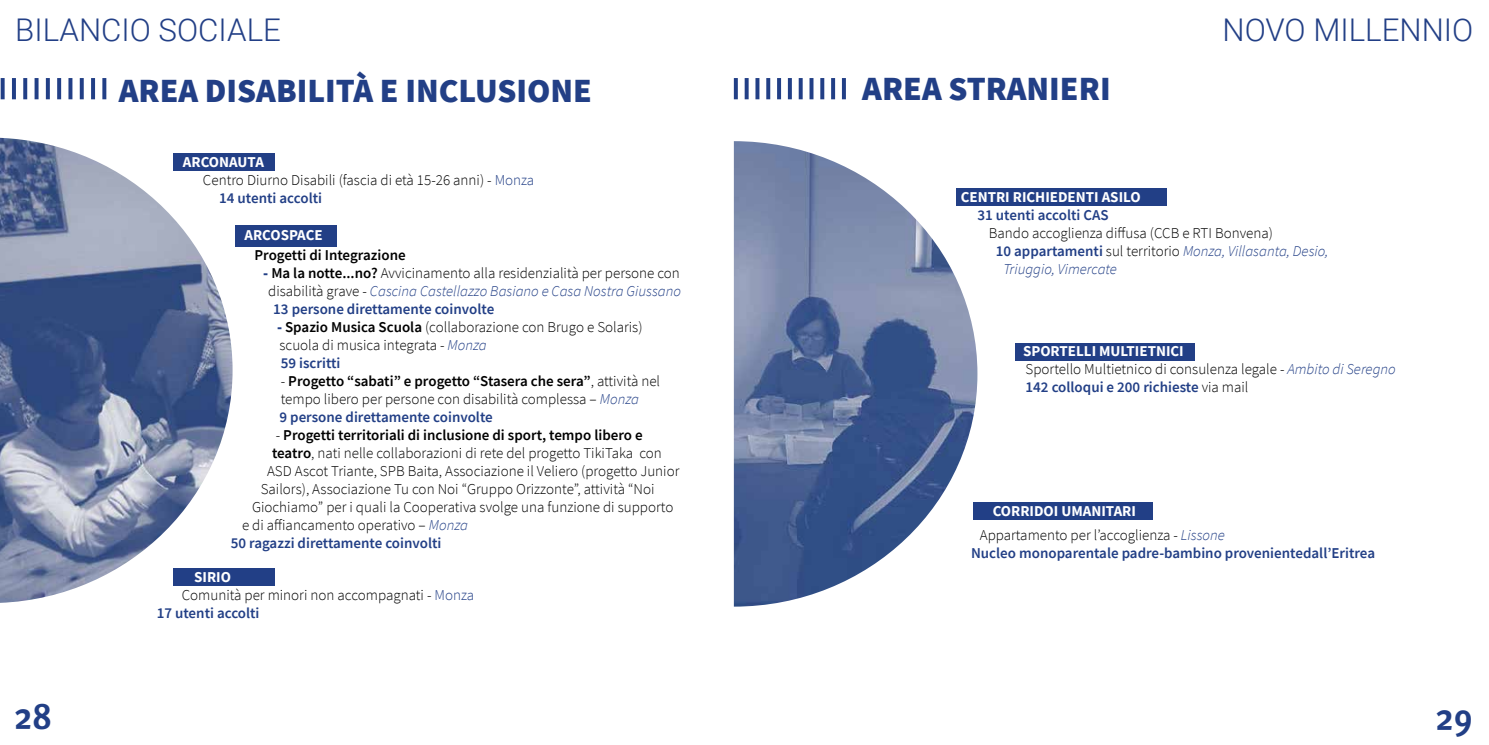
<style>
.page{position:relative;width:1489px;height:745px;background:#fff}
.page>*{position:absolute;margin:0;border:0;box-sizing:border-box;transform-origin:0 0}
.t1{font:700 condensed 37.5px "Meta Pro";color:#223f86}
.t2{font:900 33.75px "Source Sans Pro";color:#223f86}
.t3{font:300 31.25px "Roboto";color:#223f86}
.t4{font:300 15px/18px "Source Sans Pro";color:#000}
.t5{font:600 15px/18px "Source Sans Pro";color:#223f86}
.t6{font:italic 300 15px "Source Sans Pro";color:#223f86}
.t7{font:600 15px "Source Sans Pro";color:#000}
.t8{font:700 15px "Source Sans Pro";color:#fff}
.s1{color:#223f86}
.s2{font-weight:900;color:#223f86}
.s3{font-weight:600}
.s4{font-style:normal;color:#000}
.s5{font-style:italic;color:#223f86}
.s6{font-weight:600;color:#223f86}
.s7{font-weight:300}
.s8{font-weight:600;font-style:normal}
.s9{font-weight:700;color:#fff}
.s10{font-weight:300;color:#000}
.s11{font-weight:300;font-style:italic}
</style>
<div class="page">
<div style="left:174px;top:153px;width:101px;height:17px;background:#223f86"></div>
<div style="left:236px;top:225px;width:101px;height:21px;background:#223f86"></div>
<div style="left:174px;top:568px;width:101px;height:17px;background:#223f86"></div>
<svg style="left:0;top:78px;width:1px;height:21px"></svg>
<svg style="left:1px;top:78px;width:4px;height:21px"></svg>
<hr style="left:12px;top:78px;width:4px;height:21px;background:#223f86">
<svg style="left:23px;top:78px;width:4px;height:21px"></svg>
<svg style="left:35px;top:78px;width:4px;height:21px"></svg>
<svg style="left:46px;top:78px;width:4px;height:21px"></svg>
<svg style="left:57px;top:78px;width:4px;height:21px"></svg>
<svg style="left:68px;top:78px;width:4px;height:21px"></svg>
<svg style="left:80px;top:78px;width:4px;height:21px"></svg>
<svg style="left:91px;top:78px;width:4px;height:21px"></svg>
<svg style="left:102px;top:78px;width:4px;height:21px"></svg>
<img style="left:0;top:138px;width:232px;height:464px">
<div style="left:956px;top:188px;width:210px;height:17px;background:#223f86"></div>
<div style="left:1014px;top:343px;width:179px;height:17px;background:#223f86"></div>
<div style="left:972px;top:501px;width:179px;height:17px;background:#223f86"></div>
<img style="left:733px;top:141px;width:244px;height:465px">
<svg style="left:733px;top:78px;width:4px;height:21px"></svg>
<svg style="left:744px;top:78px;width:4px;height:21px"></svg>
<svg style="left:755px;top:78px;width:4px;height:21px"></svg>
<svg style="left:766px;top:78px;width:4px;height:21px"></svg>
<svg style="left:777px;top:78px;width:4px;height:21px"></svg>
<svg style="left:787px;top:78px;width:4px;height:21px"></svg>
<svg style="left:798px;top:78px;width:4px;height:21px"></svg>
<svg style="left:809px;top:78px;width:4px;height:21px"></svg>
<svg style="left:820px;top:78px;width:4px;height:21px"></svg>
<svg style="left:831px;top:78px;width:4px;height:21px"></svg>
<svg style="left:841px;top:78px;width:4px;height:21px"></svg>
<h3 class="t3" style="left:15px;top:8px;width:267px">BILANCIO SOCIALE</h3>
<h2 class="t2" style="left:119px;top:67px;width:475px">AREA DISABILITÀ E INCLUSIONE</h2>
<p class="t8" style="left:183px;top:152px;width:82px">ARCONAUTA</p>
<p class="t4" style="left:203px;top:171px;width:333px">Centro Diurno Disabili (fascia di età 15-26 anni) - <span class="s1">Monza</span></p>
<p class="t5" style="left:219px;top:189px;width:104px">14 utenti accolti</p>
<p class="t8" style="left:244px;top:224px;width:80px">ARCOSPACE</p>
<p class="t7" style="left:254px;top:245px;width:153px">Progetti di Integrazione</p>
<p class="t4" style="left:263px;top:264px;width:418px"><span class="s2">-</span> <span class="s3">Ma la notte...no?</span> Avvicinamento alla residenzialità per persone con</p>
<p class="t6" style="left:268px;top:281px;width:414px"><span class="s4">disabilità grave -</span> Cascina Castellazzo Basiano e Casa Nostra Giussano</p>
<p class="t5" style="left:273px;top:299px;width:222px">13 persone direttamente coinvolte</p>
<p class="t4" style="left:277px;top:318px;width:367px"><span class="s2">-</span> <span class="s3">Spazio Musica Scuola</span> (collaborazione con Brugo e Solaris) scuola di musica integrata - <span class="s5">Monza<br></span><span class="s6">59 iscritti</span></p>
<p class="t4" style="left:279px;top:372px;width:382px">- <span class="s3">Progetto “sabati” e progetto “Stasera che sera”</span>, attività nel tempo libero per persone con disabilità complessa – <span class="s5">Monza<br></span><span class="s6">9 persone direttamente coinvolte</span></p>
<p class="t7" style="left:276px;top:425px;width:368px"><span class="s7">-</span> Progetti territoriali di inclusione di sport, tempo libero e</p>
<p class="t4" style="left:272px;top:444px;width:391px"><span class="s3">teatro</span>, nati nelle collaborazioni di rete del progetto TikiTaka con</p>
<p class="t4" style="left:267px;top:462px;width:414px">ASD Ascot Triante, SPB Baita, Associazione il Veliero (progetto Junior</p>
<p class="t4" style="left:261px;top:480px;width:395px">Sailors), Associazione Tu con Noi “Gruppo Orizzonte”, attività “Noi</p>
<p class="t4" style="left:252px;top:498px;width:423px">Giochiamo” per i quali la Cooperativa svolge una funzione di supporto</p>
<p class="t4" style="left:242px;top:516px;width:227px">e di affiancamento operativo – <span class="s5">Monza</span></p>
<p class="t5" style="left:231px;top:533px;width:212px">50 ragazzi direttamente coinvolti</p>
<h1 class="t1" style="left:14px;top:687px;width:39px">28</h1>
<p class="t8" style="left:194px;top:566px;width:38px">SIRIO</p>
<p class="t4" style="left:182px;top:586px;width:294px">Comunità per minori non accompagnati - <span class="s1">Monza</span></p>
<p class="t5" style="left:157px;top:603px;width:104px">17 utenti accolti</p>
<h2 class="t2" style="left:862px;top:65px;width:250px">AREA STRANIERI</h2>
<h3 class="t3" style="left:1222px;top:8px;width:252px">NOVO MILLENNIO</h3>
<p class="t8" style="left:960px;top:187px;width:181px">CENTRI RICHIEDENTI ASILO</p>
<p class="t5" style="left:977px;top:206px;width:132px">31 utenti accolti CAS</p>
<p class="t4" style="left:988px;top:224px;width:286px">Bando accoglienza diffusa (CCB e RTI Bonvena)</p>
<p class="t6" style="left:995px;top:242px;width:334px"><span class="s8">10 appartamenti</span> <span class="s4">sul territorio</span> Monza, Villasanta, Desio,</p>
<p class="t6" style="left:1003px;top:260px;width:115px">Triuggio, Vimercate</p>
<p class="t4" style="left:1023px;top:342px;width:374px"><span class="s9">SPORTELLI MULTIETNICI<br></span>Sportello Multietnico di consulenza legale - <span class="s5">Ambito di Seregno<br></span><span class="s6">142 colloqui e 200 richieste</span> via mail</p>
<p class="t8" style="left:992px;top:500px;width:145px">CORRIDOI UMANITARI</p>
<p class="t5" style="left:971px;top:525px;width:405px;text-indent:9px"><span class="s10">Appartamento per l’accoglienza -</span> <span class="s11">Lissone<br></span>Nucleo monoparentale padre-bambino provenientedall’Eritrea</p>
<h1 class="t1" style="left:1435px;top:687px;width:39px">29</h1>
</div>
